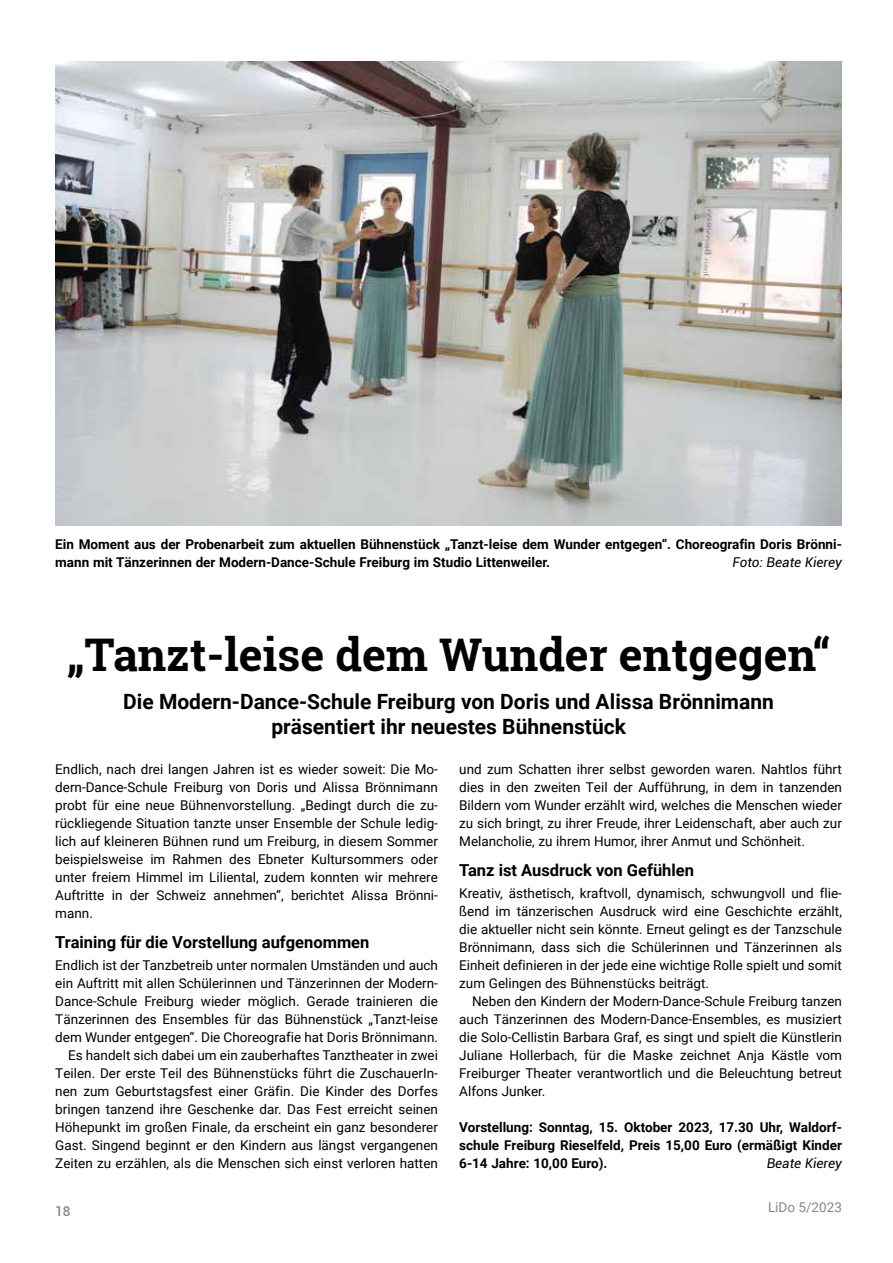
<style>
.page{position:relative;width:893px;height:1263px;background:#fff}
.page>*{position:absolute;margin:0;border:0;box-sizing:border-box;transform-origin:0 0}
.t1{font:700 45px "Roboto Slab";color:#000}
.t2{font:700 21px/25.2px "Roboto";color:#000;text-align:center}
.t3{font:700 16.5px "Roboto";color:#000}
.t4{font:13.5px/18px "Roboto";color:#000;text-align:justify}
.t5{font:700 13.5px/18px "Roboto";color:#000}
.t6{font:italic 13.5px "Roboto";color:#000}
.t7{font:13.5px "Roboto";color:#878786}
.t8{font:500 13.5px "Roboto";color:#878786}
</style>
<div class="page">
<img style="left:55px;top:62px;width:787px;height:463px">
<p class="t5" style="left:55px;top:535px;width:788px">Ein Moment aus der Probenarbeit zum aktuellen Bühnenstück „Tanzt-leise dem Wunder entgegen“. Choreografin Doris Brönni&shy;mann mit Tänzerinnen der Modern-Dance-Schule Freiburg im Studio Littenweiler.</p>
<p class="t6" style="left:732px;top:553px;width:111px">Foto: Beate Kierey</p>
<h1 class="t1" style="left:66px;top:624px;width:766px">„Tanzt-leise dem Wunder entgegen“</h1>
<h2 class="t2" style="left:123px;top:688px;width:652px">Die Modern-Dance-Schule Freiburg von Doris und Alissa Brönnimann präsentiert ihr neuestes Bühnenstück</h2>
<p class="t4" style="left:55px;top:760px;width:384px">Endlich, nach drei langen Jahren ist es wieder soweit: Die Mo&shy;dern-Dance-Schule Freiburg von Doris und Alissa Brönnimann probt für eine neue Bühnenvorstellung. „Bedingt durch die zu&shy;rückliegende Situation tanzte unser Ensemble der Schule ledig&shy;lich auf kleineren Bühnen rund um Freiburg, in diesem Sommer beispielsweise im Rahmen des Ebneter Kultursommers oder unter freiem Himmel im Liliental, zudem konnten wir mehrere Auftritte in der Schweiz annehmen“, berichtet Alissa Brönni&shy;mann.</p>
<p class="t3" style="left:55px;top:931px;width:316px">Training für die Vorstellung aufgenommen</p>
<p class="t4" style="left:55px;top:956px;width:384px;text-align:right">Endlich ist der Tanzbetreib unter normalen Umständen und auch ein Auftritt mit allen Schülerinnen und Tänzerinnen der Modern-Dance-Schule Freiburg wieder möglich. Gerade trainieren die Tänzerinnen des Ensembles für das Bühnenstück „Tanzt-leise dem Wunder entgegen“. Die Choreografie hat Doris Brönnimann.<br>Es handelt sich dabei um ein zauberhaftes Tanztheater in zwei Teilen. Der erste Teil des Bühnenstücks führt die ZuschauerIn&shy;nen zum Geburtstagsfest einer Gräfin. Die Kinder des Dorfes bringen tanzend ihre Geschenke dar. Das Fest erreicht seinen Höhepunkt im großen Finale, da erscheint ein ganz besonderer Gast. Singend beginnt er den Kindern aus längst vergangenen Zeiten zu erzählen, als die Menschen sich einst verloren hatten</p>
<p class="t4" style="left:459px;top:760px;width:384px">und zum Schatten ihrer selbst geworden waren. Nahtlos führt dies in den zweiten Teil der Aufführung, in dem in tanzenden Bildern vom Wunder erzählt wird, welches die Menschen wieder zu sich bringt, zu ihrer Freude, ihrer Leidenschaft, aber auch zur Melancholie, zu ihrem Humor, ihrer Anmut und Schönheit.</p>
<p class="t3" style="left:459px;top:859px;width:236px">Tanz ist Ausdruck von Gefühlen</p>
<p class="t4" style="left:459px;top:884px;width:384px">Kreativ, ästhetisch, kraftvoll, dynamisch, schwungvoll und flie&shy;ßend im tänzerischen Ausdruck wird eine Geschichte erzählt, die aktueller nicht sein könnte. Erneut gelingt es der Tanzschule Brönnimann, dass sich die Schülerinnen und Tänzerinnen als Einheit definieren in der jede eine wichtige Rolle spielt und somit zum Gelingen des Bühnenstücks beiträgt.</p>
<p class="t4" style="left:459px;top:992px;width:384px;text-indent:13px">Neben den Kindern der Modern-Dance-Schule Freiburg tanzen auch Tänzerinnen des Modern-Dance-Ensembles, es musiziert die Solo-Cellistin Barbara Graf, es singt und spielt die Künstlerin Juliane Hollerbach, für die Maske zeichnet Anja Kästle vom Freiburger Theater verantwortlich und die Beleuchtung betreut Alfons Junker.</p>
<p class="t5" style="left:459px;top:1118px;width:384px;text-align:justify">Vorstellung: Sonntag, 15. Oktober 2023, 17.30 Uhr, Waldorf&shy;schule Freiburg Rieselfeld, Preis 15,00 Euro (ermäßigt Kinder 6-14 Jahre: 10,00 Euro).</p>
<p class="t6" style="left:767px;top:1154px;width:77px">Beate Kierey</p>
<p class="t8" style="left:55px;top:1202px;width:17px">18</p>
<p class="t7" style="left:768px;top:1197px;width:75px">LiDo 5/2023</p>
</div>
